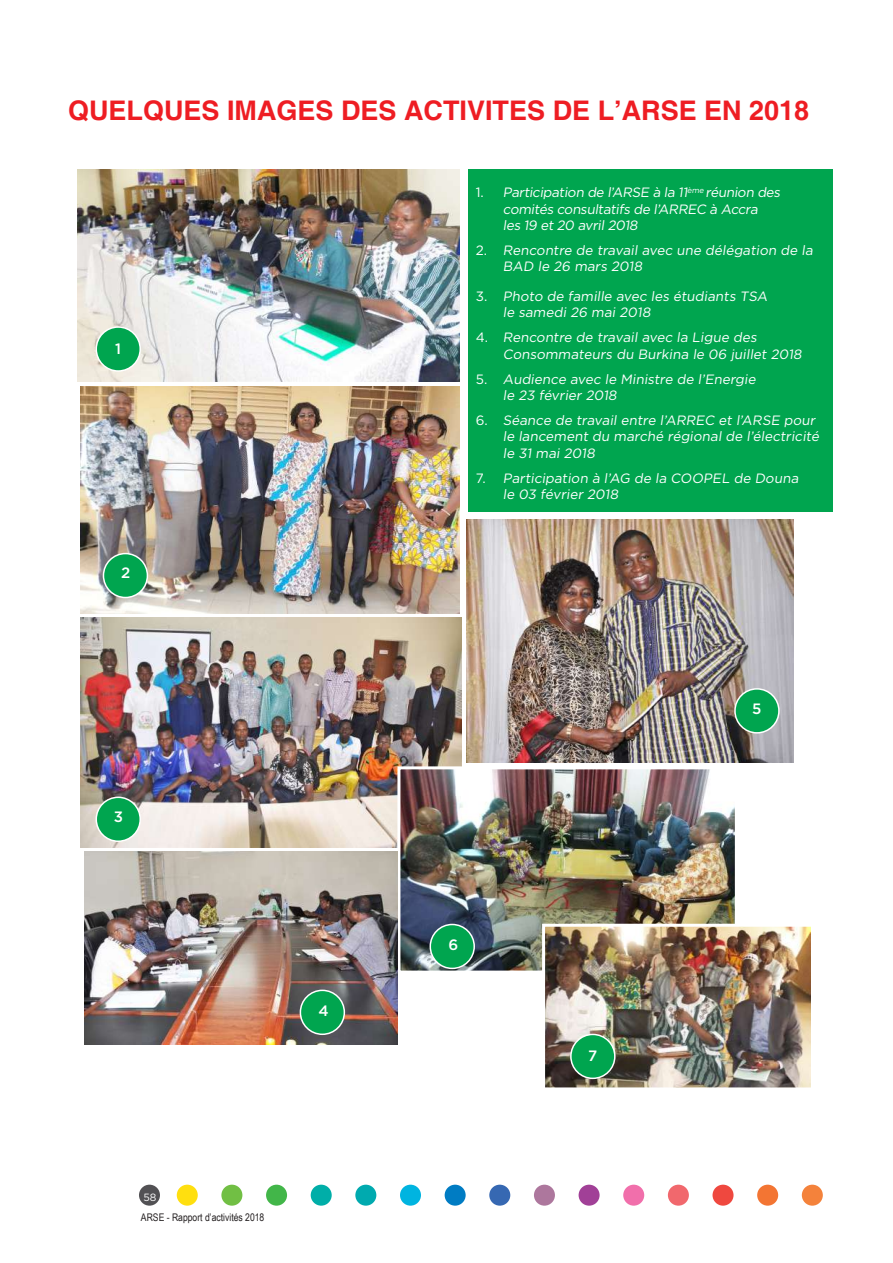
<style>
.page{position:relative;width:893px;height:1263px;background:#fff}
.page>*{position:absolute;margin:0;border:0;box-sizing:border-box;transform-origin:0 0}
.t1{font:700 27px "Helvetica";color:#ee1d23}
.t2{font:500 15px "Gotham";color:#fff}
.t3{font:13.5px/16.2px "Gotham";color:#fff}
.t4{font:10.5px "Arial Narrow";color:#231f20}
.t5{font:10.5px "Gotham";color:#fff}
</style>
<div class="page">
<div style="left:139px;top:1185px;width:21px;height:21px;background:#525154;border-radius:50%"></div>
<div style="left:802px;top:1185px;width:21px;height:21px;background:#f4823b;border-radius:50%"></div>
<div style="left:757px;top:1185px;width:21px;height:21px;background:#f37533;border-radius:50%"></div>
<div style="left:712px;top:1185px;width:21px;height:21px;background:#ef483f;border-radius:50%"></div>
<div style="left:668px;top:1185px;width:21px;height:21px;background:#f1686d;border-radius:50%"></div>
<div style="left:623px;top:1185px;width:21px;height:21px;background:#f16fab;border-radius:50%"></div>
<div style="left:579px;top:1185px;width:21px;height:21px;background:#a14097;border-radius:50%"></div>
<div style="left:534px;top:1185px;width:21px;height:21px;background:#ad779d;border-radius:50%"></div>
<div style="left:489px;top:1185px;width:21px;height:21px;background:#3668b2;border-radius:50%"></div>
<div style="left:445px;top:1185px;width:21px;height:21px;background:#007cc3;border-radius:50%"></div>
<div style="left:400px;top:1185px;width:21px;height:21px;background:#00b4e0;border-radius:50%"></div>
<div style="left:355px;top:1185px;width:21px;height:21px;background:#00aaaf;border-radius:50%"></div>
<div style="left:311px;top:1185px;width:21px;height:21px;background:#00aea8;border-radius:50%"></div>
<div style="left:266px;top:1185px;width:21px;height:21px;background:#42b649;border-radius:50%"></div>
<div style="left:221px;top:1185px;width:21px;height:21px;background:#71bf44;border-radius:50%"></div>
<div style="left:177px;top:1185px;width:21px;height:21px;background:#ffdf0f;border-radius:50%"></div>
<img style="left:78px;top:169px;width:381px;height:213px">
<img style="left:80px;top:617px;width:381px;height:230px">
<img style="left:81px;top:386px;width:378px;height:227px">
<div style="left:468px;top:169px;width:364px;height:342px;background:#00a54f"></div>
<div style="left:96px;top:327px;width:44px;height:44px;background:#00a54f;border-radius:50%"></div>
<div style="left:96px;top:326px;width:45px;height:46px;border:2px solid #fff;border-radius:50%"></div>
<div style="left:103px;top:554px;width:44px;height:43px;background:#00a54f;border-radius:50%"></div>
<div style="left:103px;top:553px;width:45px;height:45px;border:2px solid #fff;border-radius:50%"></div>
<div style="left:96px;top:797px;width:44px;height:44px;background:#00a54f;border-radius:50%"></div>
<div style="left:96px;top:796px;width:45px;height:46px;border:2px solid #fff;border-radius:50%"></div>
<img style="left:466px;top:519px;width:328px;height:243px">
<div style="left:735px;top:689px;width:44px;height:44px;background:#00a54f;border-radius:50%"></div>
<div style="left:734px;top:688px;width:46px;height:46px;border:2px solid #fff;border-radius:50%"></div>
<img style="left:401px;top:770px;width:333px;height:199px">
<div style="left:397px;top:766px;width:341px;height:207px;border:3px solid #fff"></div>
<img style="left:85px;top:851px;width:312px;height:193px">
<div style="left:300px;top:990px;width:44px;height:44px;background:#00a54f;border-radius:50%"></div>
<div style="left:300px;top:989px;width:45px;height:46px;border:2px solid #fff;border-radius:50%"></div>
<div style="left:430px;top:924px;width:44px;height:44px;background:#00a54f;border-radius:50%"></div>
<div style="left:429px;top:924px;width:46px;height:45px;border:2px solid #fff;border-radius:50%"></div>
<img style="left:546px;top:928px;width:264px;height:158px">
<div style="left:542px;top:924px;width:280px;height:166px;border:3px solid #fff"></div>
<div style="left:571px;top:1034px;width:44px;height:44px;background:#00a54f;border-radius:50%"></div>
<div style="left:570px;top:1034px;width:46px;height:45px;border:2px solid #fff;border-radius:50%"></div>
<h1 class="t1" style="left:68px;top:94px;width:743px">QUELQUES IMAGES DES ACTIVITES DE L’ARSE EN 2018</h1>
<p class="t2" style="left:115px;top:338px;width:7px">1</p>
<p class="t2" style="left:121px;top:563px;width:11px">2</p>
<p class="t2" style="left:114px;top:807px;width:11px">3</p>
<p class="t2" style="left:318px;top:1001px;width:12px">4</p>
<p class="t5" style="left:143px;top:1190px;width:15px">58</p>
<p class="t4" style="left:141px;top:1209px;width:125px">ARSE - Rapport d’activités 2018</p>
<p class="t3" style="left:503px;top:184px;width:281px;text-indent:-27px">1 . Participation de l’ARSE à la 11<sup>ème</sup> réunion des comités consultatifs de l’ARREC à Accra les 19 et 20 avril 2018</p>
<p class="t3" style="left:503px;top:242px;width:314px;text-indent:-27px">2 . Rencontre de travail avec une délégation de la<br>BAD le 26 mars 2018</p>
<p class="t3" style="left:503px;top:288px;width:268px;text-indent:-27px">3 . Photo de famille avec les étudiants TSA le samedi 26 mai 2018</p>
<p class="t3" style="left:503px;top:329px;width:303px;text-indent:-27px">4 . Rencontre de travail avec la Ligue des<br>Consommateurs du Burkina le 06 juillet 2018</p>
<p class="t3" style="left:503px;top:371px;width:257px;text-indent:-27px">5 . Audience avec le Ministre de l’Energie le 23 février 2018</p>
<p class="t3" style="left:503px;top:412px;width:320px;text-indent:-27px">6 . Séance de travail entre l’ARREC et l’ARSE pour le lancement du marché régional de l’électricité le 31 mai 2018</p>
<p class="t3" style="left:503px;top:470px;width:299px;text-indent:-27px">7. Participation à l’AG de la COOPEL de Douna le 03 février 2018</p>
<p class="t2" style="left:752px;top:699px;width:11px">5</p>
<p class="t2" style="left:449px;top:935px;width:11px">6</p>
<p class="t2" style="left:588px;top:1046px;width:11px">7</p>
</div>
